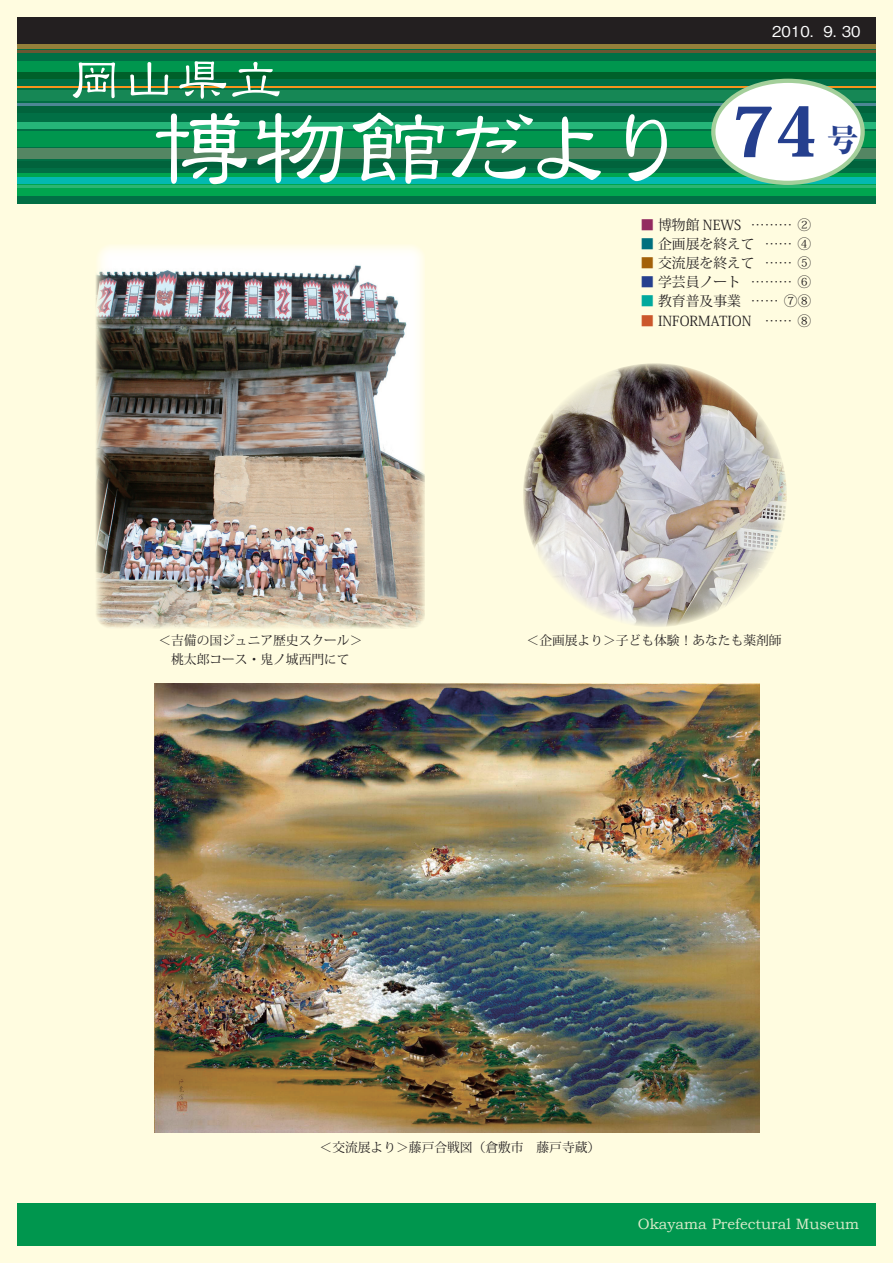
<style>
.page{position:relative;width:893px;height:1263px;background:#fffce0}
.page>*{position:absolute;margin:0;border:0;box-sizing:border-box;transform-origin:0 0}
.t1{font:98.85px "DF Lei Sho Std W5";letter-spacing:-.1em;color:#fff}
.t2{font:800 68.1px "Koz Min Pro";color:#253f8e}
.t3{font:53.1px "DF Lei Sho Std W5";color:#fff}
.t4{font:14.85px "Bookman Old Style";color:#d9eaca}
.t5{font:500 14.85px "Gothic BBB Pro";color:#fff}
.t6{font:13.8px "Koz Min Pro";color:#231f20}
.t7{font:12.75px/19.2px "Koz Min Pro";color:#231f20;text-align:center}
.s1{font-family:"Ryumin Pro";font-size:31.95px}
.s2{color:#932b60}
.s3{color:#01707e}
.s4{color:#a36109}
.s5{color:#253f8e}
.s6{color:#00a99d}
.s7{color:#cb572b}
</style>
<div class="page">
<div style="left:17px;top:34px;width:859px;height:169px;background:#016f45"></div>
<svg style="left:17px;top:173px;width:859px;height:23px;fill:#00a54f"></svg>
<hr style="left:17px;top:103px;width:859px;height:3px;background:#4d8795">
<hr style="left:17px;top:50px;width:859px;height:2px;background:#6b5633">
<div style="left:17px;top:132px;width:859px;height:15px;background:#00964e"></div>
<div style="left:17px;top:61px;width:859px;height:10px;background:#00964e"></div>
<div style="left:17px;top:44px;width:859px;height:5px;background:#937f3a"></div>
<div style="left:17px;top:178px;width:859px;height:6px;background:#03b9b0"></div>
<div style="left:17px;top:122px;width:859px;height:6px;background:#25b579"></div>
<div style="left:17px;top:148px;width:859px;height:11px;background:#548663"></div>
<div style="left:17px;top:90px;width:859px;height:11px;background:#168755"></div>
<div style="left:17px;top:161px;width:859px;height:6px;background:#01633c"></div>
<div style="left:17px;top:73px;width:859px;height:6px;background:#00602a"></div>
<hr style="left:17px;top:86px;width:859px;height:2px;background:#f7931d">
<div style="left:17px;top:106px;width:859px;height:7px;background:#01633c"></div>
<hr style="left:17px;top:186px;width:859px;height:2px;background:#2bb572">
<div style="left:17px;top:17px;width:859px;height:27px;background:#231f20"></div>
<div style="left:17px;top:1203px;width:859px;height:43px;background:#00964e"></div>
<div style="left:713px;top:81px;width:150px;height:102px;background:#fff;border-radius:50%"></div>
<div style="left:711px;top:79px;width:154px;height:106px;border:4px solid #a3cf9a;border-radius:50%"></div>
<img style="left:154px;top:684px;width:605px;height:448px">
<img style="left:96px;top:246px;width:329px;height:382px">
<img style="left:523px;top:363px;width:264px;height:264px;border-radius:132px">
<h3 class="t3" style="left:69px;top:51px;width:214px">岡山県立</h3>
<h1 class="t1" style="left:152px;top:95px;width:545px">博物館だより</h1>
<p class="t5" style="left:772px;top:20px;width:90px">2010. 9. 30</p>
<h2 class="t2" style="left:731px;top:81px;width:128px">74 <span class="s1">号</span></h2>
<p class="t7" style="left:158px;top:630px;width:206px">＜吉備の国ジュニア歴史スクール＞桃太郎コース・鬼ノ城西門にて</p>
<p class="t6" style="left:640px;top:215px;width:172px"><span class="s2">■</span> 博物館 NEWS ……… ②</p>
<p class="t6" style="left:640px;top:234px;width:172px"><span class="s3">■</span> 企画展を終えて …… ④</p>
<p class="t6" style="left:640px;top:253px;width:172px"><span class="s4">■</span> 交流展を終えて …… ⑤</p>
<p class="t6" style="left:640px;top:272px;width:172px"><span class="s5">■</span> 学芸員ノート ……… ⑥</p>
<p class="t6" style="left:640px;top:292px;width:172px"><span class="s6">■</span> 教育普及事業 …… ⑦⑧</p>
<p class="t6" style="left:640px;top:311px;width:172px"><span class="s7">■</span> INFORMATION …… ⑧</p>
<p class="t7" style="left:527px;top:630px;width:257px">＜企画展より＞子ども体験！あなたも薬剤師</p>
<p class="t7" style="left:320px;top:1137px;width:282px">＜交流展より＞藤戸合戦図（倉敷市　藤戸寺蔵）</p>
<p class="t4" style="left:638px;top:1215px;width:223px">Okayama Prefectural Museum</p>
</div>
